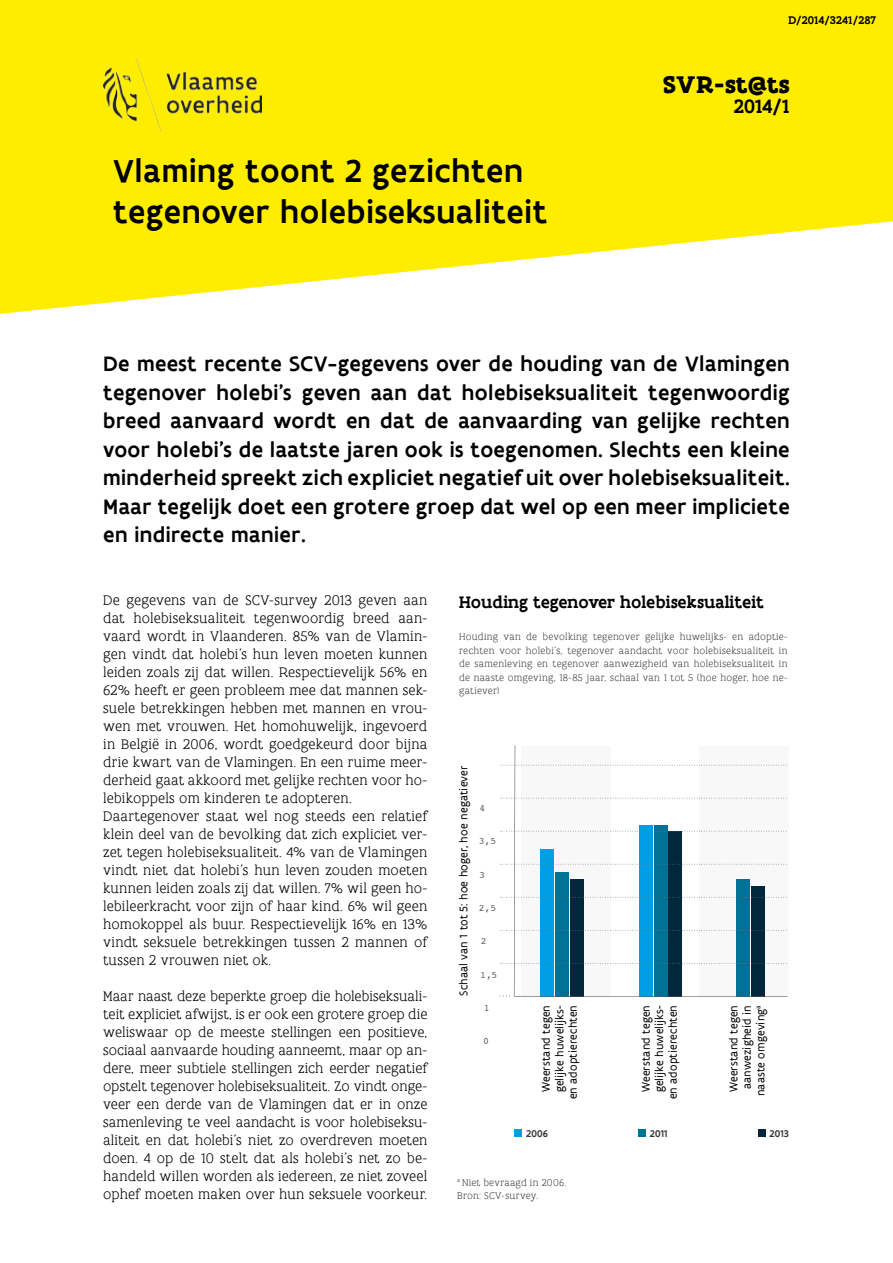
<style>
.page{position:relative;width:893px;height:1263px;background:#fff}
.page>*{position:absolute;margin:0;border:0;box-sizing:border-box;transform-origin:0 0}
.t1{font:500 34.2px/41px "Flanders Art Sans";letter-spacing:.02em;color:#000}
.t2{font:700 26.1px "Flanders Art Serif";letter-spacing:.005em;color:#000}
.t3{font:500 22.5px/28.5px "Flanders Art Sans";letter-spacing:.02em;color:#000;text-align:justify}
.t4{font:500 20.85px "Flanders Art Serif";color:#000}
.t5{font:500 18px "Flanders Art Serif";color:#000}
.t6{font:300 15px/18px "Flanders Art Serif";letter-spacing:.01em;color:#000}
.t7{font:12px/13.5px "Flanders Art Sans";letter-spacing:.01em;color:#000;text-align:center}
.t8{font:500 12px "Flanders Art Serif";letter-spacing:.015em;color:#000}
.t9{font:300 10.5px/13.5px "Flanders Art Serif";letter-spacing:.02em;color:#000;text-align:justify}
.t10{font:500 10.5px "Flanders Art Sans";letter-spacing:.02em;color:#373636}
.t11{font:9.75px "Courier";color:#575756}
</style>
<div class="page">
<svg style="left:0;top:0;width:893px;height:314px;fill:#ffed00"></svg>
<img style="left:103px;top:58px;width:159px;height:73px">
<div style="left:700px;top:746px;width:89px;height:251px;background:#f8f8f8"></div>
<svg style="left:514px;top:746px;width:273px;height:251px"></svg>
<div style="left:514px;top:1129px;width:8px;height:8px;background:#009fe3"></div>
<div style="left:638px;top:1129px;width:8px;height:8px;background:#007298"></div>
<div style="left:758px;top:1129px;width:7px;height:8px;background:#00273b"></div>
<p class="t8" style="left:788px;top:13px;width:89px">D/2014/3241/287</p>
<h1 class="t1" style="left:113px;top:150px;width:436px">Vlaming toont 2 gezichten tegenover holebiseksualiteit</h1>
<h2 class="t2" style="left:663px;top:68px;width:128px">SVR-st@ts</h2>
<h3 class="t4" style="left:734px;top:93px;width:57px">2014/1</h3>
<p class="t3" style="left:103px;top:350px;width:688px">De meest recente SCV-gegevens over de houding van de Vlamingen tegenover holebi’s geven aan dat holebiseksualiteit tegenwoordig breed aanvaard wordt en dat de aanvaarding van gelijke rechten voor holebi’s de laatste jaren ook is toegenomen. Slechts een kleine minderheid spreekt zich expliciet negatief uit over holebiseksualiteit.<br>Maar tegelijk doet een grotere groep dat wel op een meer impliciete en indirecte manier.</p>
<p class="t6" style="left:103px;top:592px;width:326px">De gegevens van de SCV-survey 2013 geven aan dat holebiseksualiteit tegenwoordig breed aan&shy;vaard wordt in Vlaanderen. 85% van de Vlamin&shy;gen vindt dat holebi’s hun leven moeten kunnen leiden zoals zij dat willen. Respectievelijk 56% en 62% heeft er geen probleem mee dat mannen sek&shy;suele betrekkingen hebben met mannen en vrou&shy;wen met vrouwen. Het homohuwelijk, ingevoerd in België in 2006, wordt goedgekeurd door bijna drie kwart van de Vlamingen. En een ruime meer&shy;derheid gaat akkoord met gelijke rechten voor ho&shy;lebikoppels om kinderen te adopteren.<br>Daartegenover staat wel nog steeds een relatief klein deel van de bevolking dat zich expliciet ver&shy;zet tegen holebiseksualiteit. 4% van de Vlamingen vindt niet dat holebi’s hun leven zouden moeten kunnen leiden zoals zij dat willen. 7% wil geen ho&shy;lebileerkracht voor zijn of haar kind. 6% wil geen homokoppel als buur. Respectievelijk 16% en 13% vindt seksuele betrekkingen tussen 2 mannen of tussen 2 vrouwen niet ok.</p>
<p class="t6" style="left:103px;top:988px;width:326px;text-align:justify">Maar naast deze beperkte groep die holebiseksuali&shy;teit expliciet afwijst, is er ook een grotere groep die weliswaar op de meeste stellingen een positieve, sociaal aanvaarde houding aanneemt, maar op an&shy;dere, meer subtiele stellingen zich eerder negatief opstelt tegenover holebiseksualiteit. Zo vindt onge&shy;veer een derde van de Vlamingen dat er in onze samenleving te veel aandacht is voor holebiseksu&shy;aliteit en dat holebi’s niet zo overdreven moeten doen. 4 op de 10 stelt dat als holebi’s net zo be&shy;handeld willen worden als iedereen, ze niet zoveel ophef moeten maken over hun seksuele voorkeur.</p>
<p class="t5" style="left:459px;top:590px;width:306px">Houding tegenover holebiseksualiteit</p>
<p class="t9" style="left:459px;top:630px;width:330px">Houding van de bevolking tegenover gelijke huwelijks- en adoptie&shy;rechten voor holebi’s, tegenover aandacht voor holebiseksualiteit in de samenleving en tegenover aanwezigheid van holebiseksualiteit in de naaste omgeving, 18-85 jaar, schaal van 1 tot 5 (hoe hoger, hoe ne&shy;gatiever)</p>
<p class="t7" style="left:457px;top:996px;width:232px;rotate:-90deg">Schaal van 1 tot 5: hoe hoger, hoe negatiever</p>
<p class="t11" style="left:479px;top:800px;width:7px">4</p>
<p class="t11" style="left:479px;top:834px;width:19px">3,5</p>
<p class="t11" style="left:479px;top:867px;width:7px">3</p>
<p class="t11" style="left:479px;top:900px;width:19px">2,5</p>
<p class="t11" style="left:481px;top:933px;width:7px">2</p>
<p class="t11" style="left:480px;top:967px;width:19px">1,5</p>
<p class="t11" style="left:484px;top:1000px;width:7px">1</p>
<p class="t11" style="left:483px;top:1033px;width:7px">0</p>
<p class="t7" style="left:539px;top:1099px;width:96px;rotate:-90deg">Weerstand tegen gelijke huwelijks&shy;en adoptierechten</p>
<p class="t7" style="left:639px;top:1099px;width:96px;rotate:-90deg">Weerstand tegen gelijke huwelijks&shy;en adoptierechten</p>
<p class="t7" style="left:727px;top:1096px;width:93px;text-align:right;rotate:-90deg">Weerstand tegen aanwezigheid in naaste omgeving<sup>a</sup></p>
<p class="t10" style="left:526px;top:1127px;width:24px">2006</p>
<p class="t10" style="left:650px;top:1127px;width:19px">2011</p>
<p class="t10" style="left:769px;top:1127px;width:21px">2013</p>
<p class="t9" style="left:457px;top:1176px;width:111px"><sup>a</sup> Niet bevraagd in 2006.<br>Bron: SCV-survey.</p>
</div>
